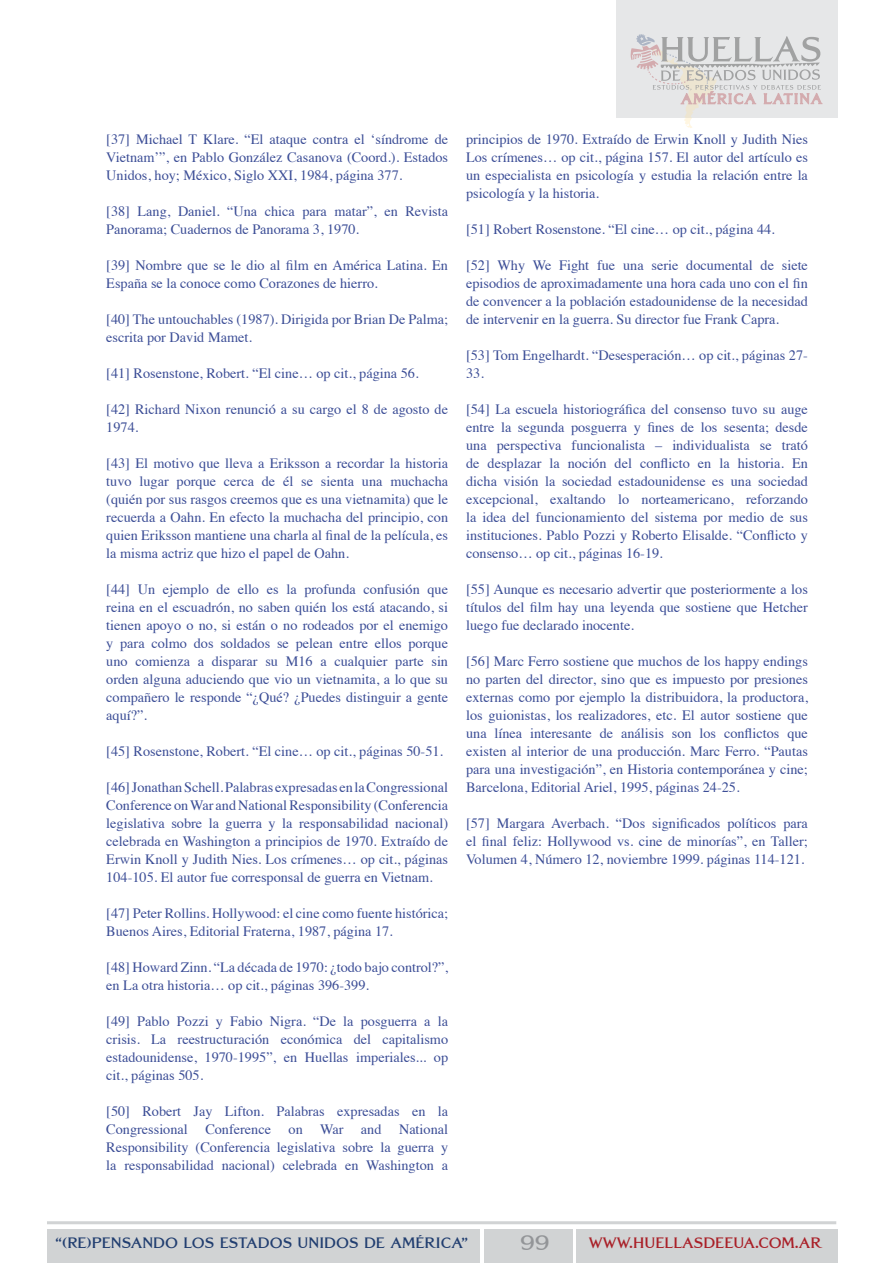
<style>
.page{position:relative;width:893px;height:1263px;background:#fff}
.page>*{position:absolute;margin:0;border:0;box-sizing:border-box;transform-origin:0 0}
.t1{font:700 21px "Grand Central";color:#939598}
.t2{font:700 15px "Grand Central";color:#213e70}
.t3{font:700 15px "Grand Central";color:#a91f27}
.t4{font:14.25px/18px "Times";color:#3b4d96;text-align:justify}
</style>
<div class="page">
<div style="left:576px;top:1229px;width:262px;height:33px;background:#d1d3d4"></div>
<div style="left:47px;top:1229px;width:432px;height:33px;background:#d1d3d4"></div>
<hr style="left:47px;top:1221px;width:789px;height:3px;background:#d1d3d4">
<div style="left:617px;top:0;width:221px;height:117px;background:#e6e7e8"></div>
<svg style="left:631px;top:34px;width:191px;height:94px"></svg>
<div style="left:484px;top:1229px;width:89px;height:33px;background:#d1d3d4"></div>
<p class="t4" style="left:106px;top:129px;width:343px">[37] Michael T Klare. “El ataque contra el ‘síndrome de Vietnam’”, en Pablo González Casanova (Coord.). Estados Unidos, hoy; México, Siglo XXI, 1984, página 377.</p>
<p class="t4" style="left:106px;top:201px;width:343px">[38] Lang, Daniel. “Una chica para matar”, en Revista<br>Panorama; Cuadernos de Panorama 3, 1970.</p>
<p class="t4" style="left:106px;top:255px;width:343px">[39] Nombre que se le dio al film en América Latina. En<br>España se la conoce como Corazones de hierro.</p>
<p class="t4" style="left:106px;top:309px;width:343px">[40] The untouchables (1987). Dirigida por Brian De Palma; escrita por David Mamet.</p>
<p class="t4" style="left:106px;top:363px;width:314px">[41] Rosenstone, Robert. “El cine… op cit., página 56.</p>
<p class="t4" style="left:106px;top:399px;width:343px">[42] Richard Nixon renunció a su cargo el 8 de agosto de<br>1974.</p>
<p class="t4" style="left:106px;top:453px;width:343px">[43] El motivo que lleva a Eriksson a recordar la historia tuvo lugar porque cerca de él se sienta una muchacha (quién por sus rasgos creemos que es una vietnamita) que le recuerda a Oahn. En efecto la muchacha del principio, con quien Eriksson mantiene una charla al final de la película, es la misma actriz que hizo el papel de Oahn.</p>
<p class="t4" style="left:106px;top:579px;width:343px">[44] Un ejemplo de ello es la profunda confusión que reina en el escuadrón, no saben quién los está atacando, si tienen apoyo o no, si están o no rodeados por el enemigo y para colmo dos soldados se pelean entre ellos porque uno comienza a disparar su M16 a cualquier parte sin orden alguna aduciendo que vio un vietnamita, a lo que su compañero le responde “¿Qué? ¿Puedes distinguir a gente aquí?”.</p>
<p class="t4" style="left:106px;top:741px;width:338px">[45] Rosenstone, Robert. “El cine… op cit., páginas 50-51.</p>
<p class="t4" style="left:106px;top:777px;width:343px">[46] Jonathan Schell. Palabras expresadas en la Congressional Conference on War and National Responsibility (Conferencia legislativa sobre la guerra y la responsabilidad nacional) celebrada en Washington a principios de 1970. Extraído de Erwin Knoll y Judith Nies. Los crímenes… op cit., páginas 104-105. El autor fue corresponsal de guerra en Vietnam.</p>
<p class="t4" style="left:106px;top:903px;width:343px">[47] Peter Rollins. Hollywood: el cine como fuente histórica;<br>Buenos Aires, Editorial Fraterna, 1987, página 17.</p>
<p class="t4" style="left:106px;top:957px;width:343px">[48] Howard Zinn. “La década de 1970: ¿todo bajo control?”, en La otra historia… op cit., páginas 396-399.</p>
<p class="t4" style="left:106px;top:1011px;width:343px">[49] Pablo Pozzi y Fabio Nigra. “De la posguerra a la crisis. La reestructuración económica del capitalismo estadounidense, 1970-1995”, en Huellas imperiales... op cit., páginas 505.</p>
<p class="t4" style="left:106px;top:1101px;width:343px">[50] Robert Jay Lifton. Palabras expresadas en la Congressional Conference on War and National Responsibility (Conferencia legislativa sobre la guerra y la responsabilidad nacional) celebrada en Washington a</p>
<p class="t4" style="left:466px;top:129px;width:343px">principios de 1970. Extraído de Erwin Knoll y Judith Nies Los crímenes… op cit., página 157. El autor del artículo es un especialista en psicología y estudia la relación entre la psicología y la historia.</p>
<p class="t4" style="left:466px;top:219px;width:310px">[51] Robert Rosenstone. “El cine… op cit., página 44.</p>
<p class="t4" style="left:466px;top:255px;width:343px">[52] Why We Fight fue una serie documental de siete episodios de aproximadamente una hora cada uno con el fin de convencer a la población estadounidense de la necesidad de intervenir en la guerra. Su director fue Frank Capra.</p>
<p class="t4" style="left:466px;top:345px;width:343px">[53] Tom Engelhardt. “Desesperación… op cit., páginas 27-<br>33.</p>
<p class="t4" style="left:466px;top:399px;width:343px">[54] La escuela historiográfica del consenso tuvo su auge entre la segunda posguerra y fines de los sesenta; desde una perspectiva funcionalista – individualista se trató de desplazar la noción del conflicto en la historia. En dicha visión la sociedad estadounidense es una sociedad excepcional, exaltando lo norteamericano, reforzando la idea del funcionamiento del sistema por medio de sus instituciones. Pablo Pozzi y Roberto Elisalde. “Conflicto y consenso… op cit., páginas 16-19.</p>
<p class="t4" style="left:466px;top:579px;width:343px">[55] Aunque es necesario advertir que posteriormente a los títulos del film hay una leyenda que sostiene que Hetcher luego fue declarado inocente.</p>
<p class="t4" style="left:466px;top:651px;width:343px">[56] Marc Ferro sostiene que muchos de los happy endings no parten del director, sino que es impuesto por presiones externas como por ejemplo la distribuidora, la productora, los guionistas, los realizadores, etc. El autor sostiene que una línea interesante de análisis son los conflictos que existen al interior de una producción. Marc Ferro. “Pautas para una investigación”, en Historia contemporánea y cine; Barcelona, Editorial Ariel, 1995, páginas 24-25.</p>
<p class="t4" style="left:466px;top:813px;width:343px">[57] Margara Averbach. “Dos significados políticos para el final feliz: Hollywood vs. cine de minorías”, en Taller; Volumen 4, Número 12, noviembre 1999. páginas 114-121.</p>
<p class="t2" style="left:55px;top:1234px;width:415px">“(RE)PENSANDO LOS ESTADOS UNIDOS DE AMÉRICA”</p>
<h1 class="t1" style="left:520px;top:1230px;width:31px">99</h1>
<p class="t3" style="left:589px;top:1234px;width:234px">WWW.HUELLASDEEUA.COM.AR</p>
</div>
